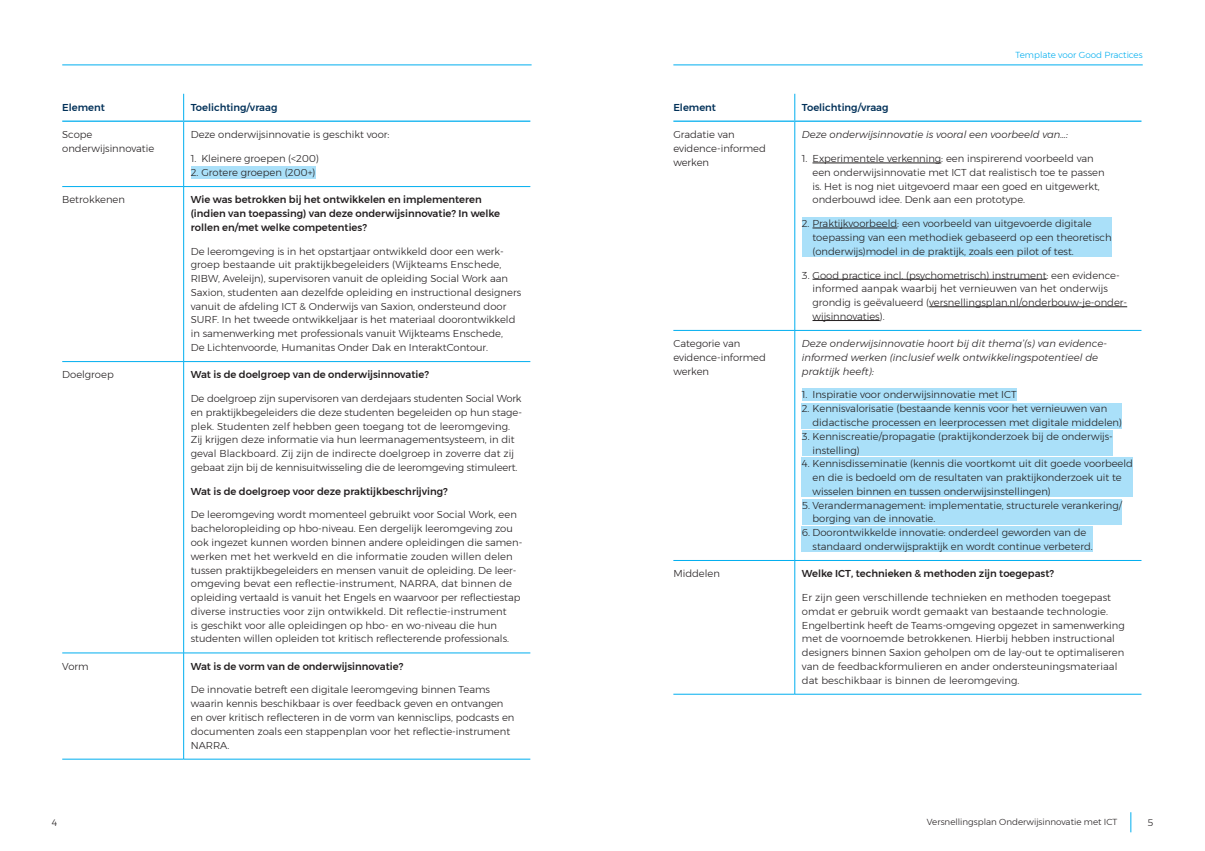
<style>
.page{position:relative;width:1205px;height:851px;background:#fff}
.page>*{position:absolute;margin:0;border:0;box-sizing:border-box;transform-origin:0 0}
.t1{font:300 10px/13.8px "Montserrat";color:#231f20}
.t2{font:500 10px/13.8px "Montserrat";color:#231f20}
.t3{font:italic 300 10px/13.8px "Montserrat";letter-spacing:.005em;color:#231f20}
.t4{font:500 10px "Montserrat";color:#003058}
.t5{font:300 9.38px "Montserrat";color:#231f20}
.t6{font:300 8.75px "Montserrat";color:#231f20}
.t7{font:300 8.75px "Montserrat";color:#00aeef}
</style>
<div class="page">
<svg style="left:1130px;top:812px;width:1px;height:20px"></svg>
<svg style="left:183px;top:94px;width:1px;height:26px"></svg>
<hr style="left:183px;top:122px;width:1px;height:64px;background:#00aeef">
<hr style="left:62px;top:186px;width:122px;height:1px;background:#00aeef">
<hr style="left:184px;top:186px;width:346px;height:1px;background:#00aeef">
<hr style="left:183px;top:187px;width:1px;height:174px;background:#00aeef">
<hr style="left:62px;top:361px;width:122px;height:1px;background:#00aeef">
<hr style="left:184px;top:361px;width:346px;height:1px;background:#00aeef">
<hr style="left:183px;top:362px;width:1px;height:290px;background:#00aeef">
<hr style="left:62px;top:652px;width:122px;height:1px;background:#00aeef">
<hr style="left:184px;top:652px;width:346px;height:1px;background:#00aeef">
<hr style="left:183px;top:653px;width:1px;height:105px;background:#00aeef">
<hr style="left:62px;top:758px;width:122px;height:1px;background:#00aeef">
<hr style="left:184px;top:758px;width:346px;height:1px;background:#00aeef">
<hr style="left:62px;top:120px;width:122px;height:2px;background:#00aeef">
<hr style="left:184px;top:120px;width:346px;height:2px;background:#00aeef">
<div style="left:191px;top:166px;width:124px;height:12px;background:#aae0f9"></div>
<svg style="left:794px;top:94px;width:1px;height:26px"></svg>
<hr style="left:794px;top:122px;width:1px;height:208px;background:#00aeef">
<hr style="left:673px;top:330px;width:122px;height:1px;background:#00aeef">
<hr style="left:795px;top:330px;width:346px;height:1px;background:#00aeef">
<hr style="left:794px;top:330px;width:1px;height:230px;background:#00aeef">
<hr style="left:673px;top:560px;width:122px;height:1px;background:#00aeef">
<hr style="left:795px;top:560px;width:346px;height:1px;background:#00aeef">
<hr style="left:794px;top:560px;width:1px;height:134px;background:#00aeef">
<hr style="left:673px;top:694px;width:122px;height:1px;background:#00aeef">
<hr style="left:795px;top:694px;width:346px;height:1px;background:#00aeef">
<hr style="left:673px;top:120px;width:122px;height:2px;background:#00aeef">
<hr style="left:795px;top:120px;width:346px;height:2px;background:#00aeef">
<hr style="left:812px;top:163px;width:129px;height:1px;background:#231f20">
<div style="left:802px;top:217px;width:310px;height:40px;background:#aae0f9"></div>
<hr style="left:812px;top:228px;width:85px;height:1px;background:#231f20">
<hr style="left:812px;top:279px;width:234px;height:1px;background:#231f20">
<hr style="left:929px;top:306px;width:198px;height:1px;background:#231f20">
<hr style="left:812px;top:320px;width:68px;height:1px;background:#231f20">
<div style="left:802px;top:389px;width:214px;height:12px;background:#aae0f9"></div>
<div style="left:802px;top:402px;width:320px;height:26px;background:#aae0f9"></div>
<div style="left:802px;top:430px;width:311px;height:26px;background:#aae0f9"></div>
<div style="left:802px;top:457px;width:331px;height:40px;background:#aae0f9"></div>
<div style="left:802px;top:499px;width:320px;height:25px;background:#aae0f9"></div>
<div style="left:802px;top:526px;width:291px;height:26px;background:#aae0f9"></div>
<hr style="left:673px;top:65px;width:469px;height:1px;background:#00aeef">
<hr style="left:62px;top:65px;width:469px;height:1px;background:#00aeef">
<p class="t4" style="left:62px;top:99px;width:44px">Element</p>
<p class="t4" style="left:191px;top:99px;width:88px">Toelichting/vraag</p>
<p class="t1" style="left:62px;top:128px;width:94px">Scope onderwijsinnovatie</p>
<p class="t1" style="left:191px;top:128px;width:200px">Deze onderwijsinnovatie is geschikt voor:</p>
<p class="t1" style="left:191px;top:151px;width:130px">1. Kleinere groepen (&lt;200)</p>
<p class="t1" style="left:191px;top:165px;width:126px">2. Grotere groepen (200+)</p>
<p class="t1" style="left:62px;top:193px;width:64px">Betrokkenen</p>
<p class="t2" style="left:191px;top:193px;width:311px">Wie was betrokken bij het ontwikkelen en implementeren (indien van toepassing) van deze onderwijsinnovatie? In welke rollen en/met welke competenties?</p>
<p class="t1" style="left:191px;top:244px;width:332px">De leeromgeving is in het opstartjaar ontwikkeld door een werk&shy;groep bestaande uit praktijkbegeleiders (Wijkteams Enschede, RIBW, Aveleijn), supervisoren vanuit de opleiding Social Work aan Saxion, studenten aan dezelfde opleiding en instructional designers vanuit de afdeling ICT &amp; Onderwijs van Saxion, ondersteund door SURF. In het tweede ontwikkeljaar is het materiaal doorontwikkeld in samenwerking met professionals vanuit Wijkteams Enschede,<br>De Lichtenvoorde, Humanitas Onder Dak en InteraktContour.</p>
<p class="t1" style="left:62px;top:368px;width:53px">Doelgroep</p>
<p class="t2" style="left:191px;top:368px;width:240px">Wat is de doelgroep van de onderwijsinnovatie?</p>
<p class="t1" style="left:191px;top:391px;width:333px">De doelgroep zijn supervisoren van derdejaars studenten Social Work en praktijkbegeleiders die deze studenten begeleiden op hun stage&shy;plek. Studenten zelf hebben geen toegang tot de leeromgeving.<br>Zij krijgen deze informatie via hun leermanagementsysteem, in dit geval Blackboard. Zij zijn de indirecte doelgroep in zoverre dat zij gebaat zijn bij de kennisuitwisseling die de leeromgeving stimuleert.</p>
<p class="t2" style="left:191px;top:484px;width:258px">Wat is de doelgroep voor deze praktijkbeschrijving?</p>
<p class="t1" style="left:191px;top:508px;width:333px">De leeromgeving wordt momenteel gebruikt voor Social Work, een bacheloropleiding op hbo-niveau. Een dergelijk leeromgeving zou ook ingezet kunnen worden binnen andere opleidingen die samen&shy;werken met het werkveld en die informatie zouden willen delen tussen praktijkbegeleiders en mensen vanuit de opleiding. De leer&shy;omgeving bevat een reflectie-instrument, NARRA, dat binnen de opleiding vertaald is vanuit het Engels en waarvoor per reflectiestap diverse instructies voor zijn ontwikkeld. Dit reflectie-instrument<br>is geschikt voor alle opleidingen op hbo- en wo-niveau die hun studenten willen opleiden tot kritisch reflecterende professionals.</p>
<p class="t1" style="left:62px;top:659px;width:28px">Vorm</p>
<p class="t2" style="left:191px;top:659px;width:214px">Wat is de vorm van de onderwijsinnovatie?</p>
<p class="t1" style="left:191px;top:682px;width:325px">De innovatie betreft een digitale leeromgeving binnen Teams waarin kennis beschikbaar is over feedback geven en ontvangen en over kritisch reflecteren in de vorm van kennisclips, podcasts en documenten zoals een stappenplan voor het reflectie-instrument NARRA.</p>
<p class="t7" style="left:1015px;top:48px;width:129px">Template voor Good Practices</p>
<p class="t4" style="left:673px;top:99px;width:44px">Element</p>
<p class="t4" style="left:802px;top:99px;width:88px">Toelichting/vraag</p>
<p class="t1" style="left:673px;top:128px;width:94px">Gradatie van evidence-informed werken</p>
<p class="t3" style="left:802px;top:128px;width:268px">Deze onderwijsinnovatie is vooral een voorbeeld van…:</p>
<p class="t1" style="left:812px;top:151px;width:294px;text-indent:-11px">1. Experimentele verkenning: een inspirerend voorbeeld van een onderwijsinnovatie met ICT dat realistisch toe te passen is. Het is nog niet uitgevoerd maar een goed en uitgewerkt, onderbouwd idee. Denk aan een prototype.</p>
<p class="t1" style="left:812px;top:216px;width:301px;text-indent:-11px">2. Praktijkvoorbeeld: een voorbeeld van uitgevoerde digitale toepassing van een methodiek gebaseerd op een theoretisch (onderwijs)model in de praktijk, zoals een pilot of test.</p>
<p class="t1" style="left:812px;top:268px;width:316px;text-indent:-11px">3. Good practice incl. (psychometrisch) instrument: een evidence-- informed aanpak waarbij het vernieuwen van het onderwijs grondig is geëvalueerd (versnellingsplan.nl/onderbouw-je-onder&shy;wijsinnovaties).</p>
<p class="t1" style="left:673px;top:336px;width:94px">Categorie van evidence-informed werken</p>
<p class="t3" style="left:802px;top:336px;width:307px">Deze onderwijsinnovatie hoort bij dit thema’(s) van evidence&shy;informed werken (inclusief welk ontwikkelingspotentieel de praktijk heeft):</p>
<p class="t1" style="left:802px;top:388px;width:216px">1. Inspiratie voor onderwijsinnovatie met ICT</p>
<p class="t1" style="left:812px;top:401px;width:311px;text-indent:-11px">2. Kennisvalorisatie (bestaande kennis voor het vernieuwen van didactische processen en leerprocessen met digitale middelen)</p>
<p class="t1" style="left:812px;top:429px;width:302px;text-indent:-11px">3. Kenniscreatie/propagatie (praktijkonderzoek bij de onderwijs&shy;instelling)</p>
<p class="t1" style="left:812px;top:456px;width:322px;text-indent:-11px">4. Kennisdisseminatie (kennis die voortkomt uit dit goede voorbeeld en die is bedoeld om de resultaten van praktijkonderzoek uit te wisselen binnen en tussen onderwijsinstellingen)</p>
<p class="t1" style="left:812px;top:498px;width:311px;text-indent:-11px">5. Verandermanagement: implementatie, structurele verankering/ borging van de innovatie.</p>
<p class="t1" style="left:812px;top:525px;width:282px;text-indent:-11px">6. Doorontwikkelde innovatie: onderdeel geworden van de standaard onderwijspraktijk en wordt continue verbeterd.</p>
<p class="t1" style="left:673px;top:566px;width:48px">Middelen</p>
<p class="t2" style="left:802px;top:566px;width:254px">Welke ICT, technieken &amp; methoden zijn toegepast?</p>
<p class="t1" style="left:802px;top:590px;width:324px">Er zijn geen verschillende technieken en methoden toegepast omdat er gebruik wordt gemaakt van bestaande technologie.<br>Engelbertink heeft de Teams-omgeving opgezet in samenwerking met de voornoemde betrokkenen. Hierbij hebben instructional designers binnen Saxion geholpen om de lay-out te optimaliseren van de feedbackformulieren en ander ondersteuningsmateriaal dat beschikbaar is binnen de leeromgeving.</p>
<p class="t5" style="left:52px;top:815px;width:7px">4</p>
<p class="t6" style="left:927px;top:815px;width:192px">Versnellingsplan Onderwijsinnovatie met ICT</p>
<p class="t5" style="left:1147px;top:815px;width:7px">5</p>
</div>
